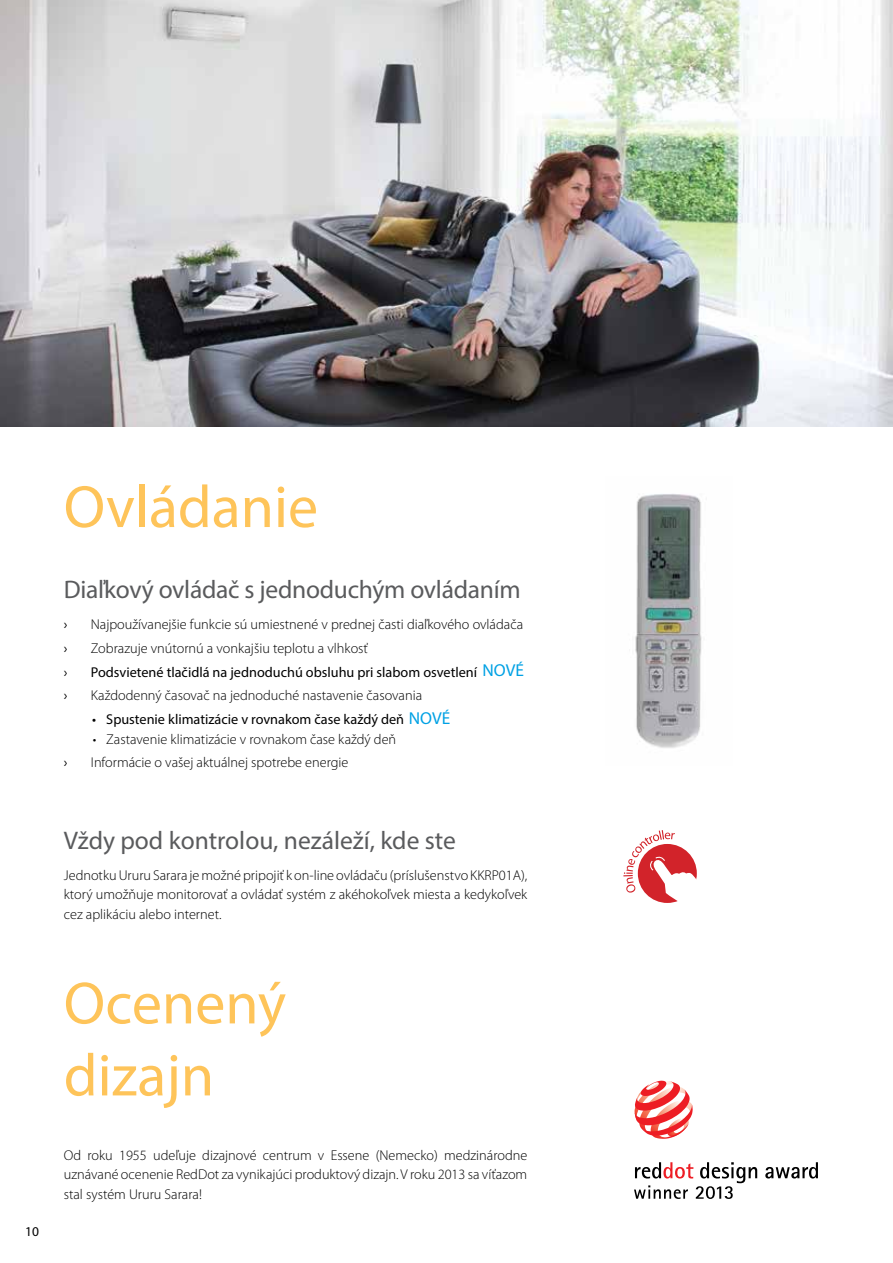
<style>
.page{position:relative;width:893px;height:1263px;background:#fff}
.page>*{position:absolute;margin:0;border:0;box-sizing:border-box;transform-origin:0 0}
.t1{font:60px/72px "Myriad Pro";color:#fec45a}
.t2{font:25.5px "Myriad Pro";letter-spacing:-.01em;color:#5a5b5d}
.t3{font:17.25px "Myriad Pro";color:#00a1e4}
.t4{font:300 14.25px/19.5px "Myriad Pro";color:#000;text-align:justify}
.t5{font:14.25px "Myriad Pro";color:#000}
.t6{font:13.5px "Myriad Pro";color:#000}
</style>
<div class="page">
<svg style="left:765px;top:1162px;width:53px;height:16px"></svg>
<svg style="left:634px;top:1162px;width:123px;height:37px"></svg>
<svg style="left:634px;top:1081px;width:59px;height:58px"></svg>
<img style="left:0;top:0;width:893px;height:426px">
<img style="left:635px;top:494px;width:67px;height:254px">
<svg style="left:623px;top:830px;width:74px;height:73px"></svg>
<p class="t6" style="left:25px;top:1223px;width:15px">10</p>
<h1 class="t1" style="left:64px;top:470px;width:256px">Ovládanie</h1>
<h2 class="t2" style="left:64px;top:574px;width:459px">Diaľkový ovládač s jednoduchým ovládaním</h2>
<p class="t5" style="left:64px;top:615px;width:5px">›</p>
<p class="t4" style="left:91px;top:615px;width:434px">Najpoužívanejšie funkcie sú umiestnené v prednej časti diaľkového ovládača</p>
<p class="t5" style="left:64px;top:639px;width:5px">›</p>
<p class="t4" style="left:91px;top:638px;width:279px">Zobrazuje vnútornú a vonkajšiu teplotu a vlhkosť</p>
<p class="t5" style="left:64px;top:663px;width:5px">›</p>
<p class="t5" style="left:91px;top:663px;width:388px">Podsvietené tlačidlá na jednoduchú obsluhu pri slabom osvetlení</p>
<p class="t5" style="left:64px;top:687px;width:5px">›</p>
<p class="t4" style="left:91px;top:686px;width:333px">Každodenný časovač na jednoduché nastavenie časovania</p>
<p class="t5" style="left:92px;top:710px;width:313px">• Spustenie klimatizácie v rovnakom čase každý deň</p>
<p class="t4" style="left:93px;top:729px;width:305px">• Zastavenie klimatizácie v rovnakom čase každý deň</p>
<p class="t5" style="left:64px;top:754px;width:5px">›</p>
<p class="t4" style="left:91px;top:753px;width:259px">Informácie o vašej aktuálnej spotrebe energie</p>
<p class="t3" style="left:482px;top:660px;width:43px">NOVÉ</p>
<p class="t3" style="left:409px;top:707px;width:43px">NOVÉ</p>
<h2 class="t2" style="left:64px;top:825px;width:394px">Vždy pod kontrolou, nezáleží, kde ste</h2>
<p class="t4" style="left:64px;top:866px;width:465px">Jednotku Ururu Sarara je možné pripojiť k on-line ovládaču (príslušenstvo KKRP01A), ktorý umožňuje monitorovať a ovládať systém z akéhokoľvek miesta a kedykoľvek cez aplikáciu alebo internet.</p>
<h1 class="t1" style="left:64px;top:966px;width:224px">Ocenený dizajn</h1>
<p class="t4" style="left:64px;top:1146px;width:465px">Od roku 1955 udeľuje dizajnové centrum v Essene (Nemecko) medzinárodne uznávané ocenenie RedDot za vynikajúci produktový dizajn. V roku 2013 sa víťazom stal systém Ururu Sarara!</p>
</div>
